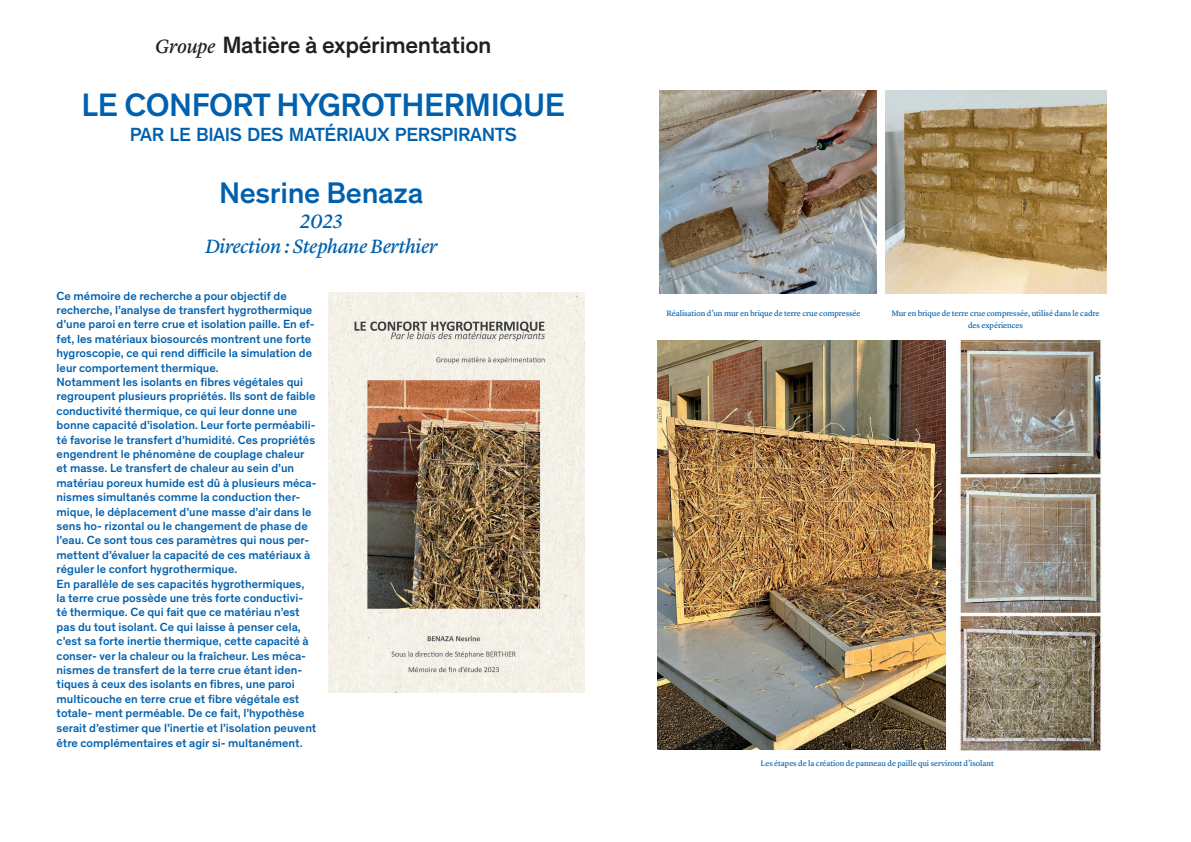
<style>
.page{position:relative;width:1191px;height:842px;background:#fff}
.page>*{position:absolute;margin:0;border:0;box-sizing:border-box;transform-origin:0 0}
.H2_Theinhardt{font:500 33px "Theinhardt";color:#0160ad}
.h3_Theinhardt{font:500 30.3px "Theinhardt";letter-spacing:-.01em;color:#0160ad}
.H2_Theinhardt-2{font:500 24px "Theinhardt";letter-spacing:-.015em;color:#231f20}
.h3_Theinhardt-2{font:italic 20px/25px "Lyon Text Regular No.2";letter-spacing:-.02em;color:#0160ad;text-align:center}
.H2_Theinhardt-3{font:500 19.4px "Theinhardt";letter-spacing:-.02em;color:#0160ad}
.t1{font:500 12px/14.4px "Theinhardt";color:#0160ad}
.T_-_Courant_Theinhar{font:8px/12.5px "Lyon Text Regular No.2";letter-spacing:-.01em;color:#0160ad;text-align:center}
.s1{font-family:"Lyon Text Regular No.2";font-weight:400;font-style:italic;font-size:20px}
</style>
<div class="page">
<img style="left:329px;top:292px;width:256px;height:401px">
<img style="left:659px;top:90px;width:217px;height:204px">
<img style="left:885px;top:90px;width:221px;height:204px">
<img style="left:657px;top:341px;width:288px;height:409px">
<img style="left:960px;top:339px;width:141px;height:412px">
<p class="H2_Theinhardt-2" style="left:155px;top:27px;width:338px"><span class="s1">Groupe</span> Matière à expérimentation</p>
<p class="H2_Theinhardt" style="left:82px;top:80px;width:86px">LE CONFORT</p>
<p class="H2_Theinhardt" style="left:276px;top:80px;width:63px">HYGROTHERMI</p>
<p class="H2_Theinhardt" style="left:499px;top:80px;width:45px">QUE</p>
<p class="H2_Theinhardt-3" style="left:130px;top:120px;width:388px">PAR LE BIAIS DES MATÉRIAUX PERSPIRANTS</p>
<p class="h3_Theinhardt" style="left:219px;top:171px;width:206px">Nesrine Benaza</p>
<p class="h3_Theinhardt-2" style="left:205px;top:208px;width:234px">2023<br>Direction : Stephane Berthier</p>
<p class="t1" style="left:57px;top:287px;width:259px">Ce mémoire de recherche a pour objectif de recherche, l’analyse de transfert hygrothermique d’une paroi en terre crue et isolation paille. En ef&shy;fet, les matériaux biosourcés montrent une forte hygroscopie, ce qui rend difficile la simulation de leur comportement thermique.</p>
<p class="t1" style="left:57px;top:374px;width:261px">Notamment les isolants en fibres végétales qui regroupent plusieurs propriétés. Ils sont de faible conductivité thermique, ce qui leur donne une bonne capacité d’isolation. Leur forte perméabili&shy;té favorise le transfert d’humidité. Ces propriétés engendrent le phénomène de couplage chaleur et masse. Le transfert de chaleur au sein d’un matériau poreux humide est dû à plusieurs méca&shy;nismes simultanés comme la conduction ther&shy;mique, le déplacement d’une masse d’air dans le sens ho- rizontal ou le changement de phase de l’eau. Ce sont tous ces paramètres qui nous per&shy;mettent d’évaluer la capacité de ces matériaux à réguler le confort hygrothermique.</p>
<p class="t1" style="left:57px;top:575px;width:261px">En parallèle de ses capacités hygrothermiques, la terre crue possède une très forte conductivi&shy;té thermique. Ce qui fait que ce matériau n’est pas du tout isolant. Ce qui laisse à penser cela, c’est sa forte inertie thermique, cette capacité à conser- ver la chaleur ou la fraîcheur. Les méca&shy;nismes de transfert de la terre crue étant iden&shy;tiques à ceux des isolants en fibres, une paroi multicouche en terre crue et fibre végétale est totale- ment perméable. De ce fait, l’hypothèse serait d’estimer que l’inertie et l’isolation peuvent</p>
<p class="t1" style="left:57px;top:735px;width:247px">être complémentaires et agir si- multanément.</p>
<p class="T_-_Courant_Theinhar" style="left:666px;top:306px;width:196px">Réalisation d’un mur en brique de terre crue compressée</p>
<p class="T_-_Courant_Theinhar" style="left:891px;top:306px;width:210px">Mur en brique de terre crue compressée, utilisé dans le cadre des expériences</p>
<p class="T_-_Courant_Theinhar" style="left:760px;top:756px;width:235px">Les étapes de la création de panneau de paille qui serviront d’isolant</p>
</div>
